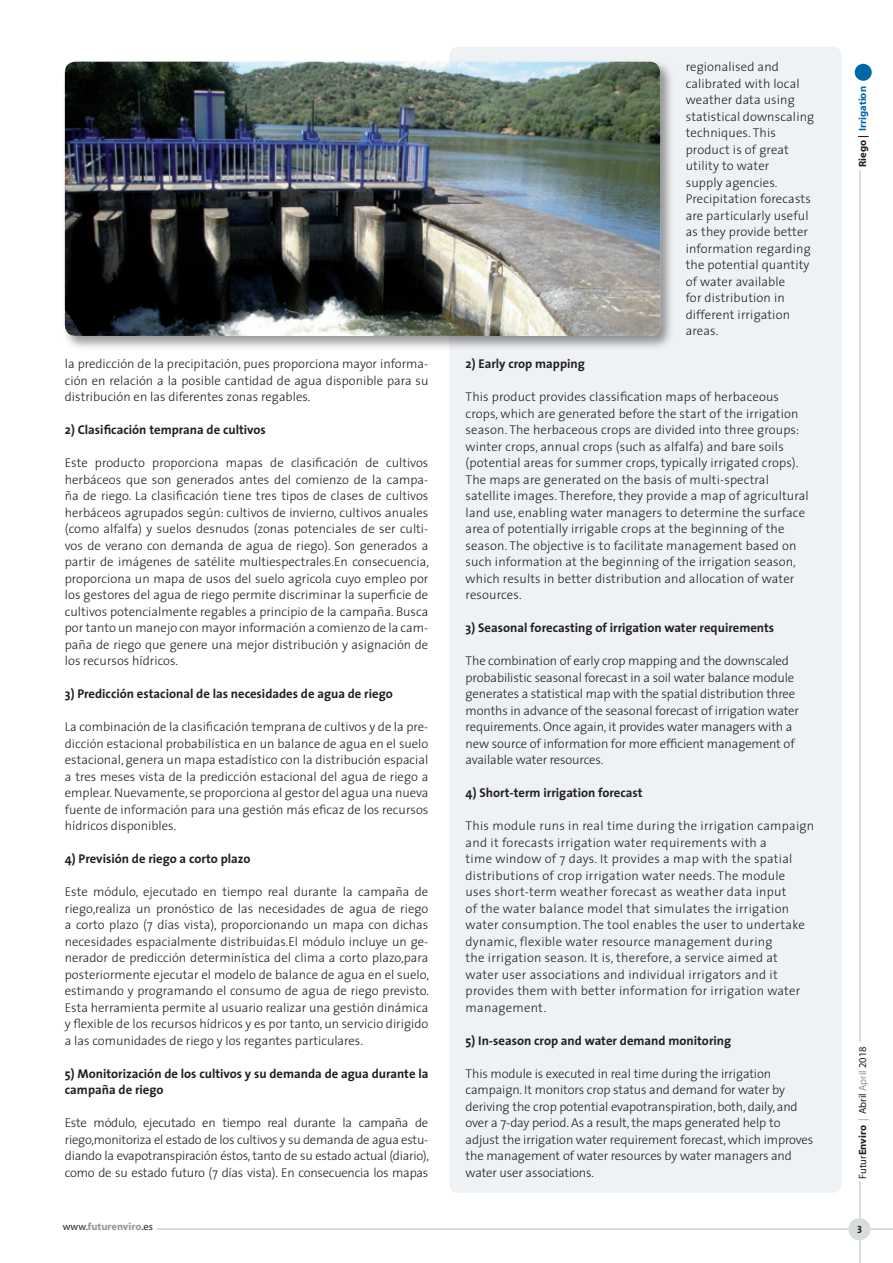
<style>
.page{position:relative;width:893px;height:1263px;background:#fff}
.page>*{position:absolute;margin:0;border:0;box-sizing:border-box;transform-origin:0 0}
.Texto{font:300 12.75px/16.5px "The Sans";color:#231f20;text-align:justify}
.Texto_ingles{font:300 12.75px/16.5px "The Sans";letter-spacing:.01em;color:#231f20}
.Texto_ingles-2{font:300 12.75px/16.5px "The Sans";letter-spacing:-.01em;color:#231f20}
.Texto-2{font:700 12.75px/16.5px "The Sans";color:#231f20}
.Texto_ingles-3{font:700 12.75px "The Sans";color:#231f20}
.t1{font:10.5px "Myriad";color:#231f20}
.t2{font:700 10.5px "Myriad";color:#939598}
.t3{font:700 10.5px "Myriad";color:#0068a9}
.t4{font:10.5px "The Sans Bold Caps";color:#231f20}
.s1{color:#231f20}
.s2{font-weight:700}
.s3{color:#8b9b92}
.s4{font-weight:400;color:#231f20}
</style>
<div class="page">
<hr style="left:157px;top:1228px;width:736px;height:2px;background:#d7ddda">
<hr style="left:859px;top:1181px;width:1px;height:82px;background:#d7ddda">
<div style="left:848px;top:1218px;width:22px;height:22px;background:#d7ddda;border-radius:50%"></div>
<div style="left:449px;top:47px;width:393px;height:1146px;background:#eff2f4;border-radius:9px"></div>
<div style="left:62px;top:59px;width:612px;height:291px;background:#231f20;opacity:.45"></div>
<img style="left:65px;top:62px;width:595px;height:274px">
<div style="left:855px;top:64px;width:17px;height:17px;background:#0068a9;border-radius:50%"></div>
<hr style="left:859px;top:170px;width:1px;height:872px;background:#d7ddda">
<p class="Texto" style="left:65px;top:355px;width:365px">la predicción de la precipitación, pues proporciona mayor informa&shy;ción en relación a la posible cantidad de agua disponible para su distribución en las diferentes zonas regables.</p>
<p class="Texto-2" style="left:65px;top:421px;width:202px">2) Clasificación temprana de cultivos</p>
<p class="Texto" style="left:65px;top:454px;width:366px">Este producto proporciona mapas de clasificación de cultivos herbáceos que son generados antes del comienzo de la campa&shy;ña de riego. La clasificación tiene tres tipos de clases de cultivos herbáceos agrupados según: cultivos de invierno, cultivos anuales (como alfalfa) y suelos desnudos (zonas potenciales de ser culti&shy;vos de verano con demanda de agua de riego). Son generados a partir de imágenes de satélite multiespectrales.En consecuencia, proporciona un mapa de usos del suelo agrícola cuyo empleo por los gestores del agua de riego permite discriminar la superficie de cultivos potencialmente regables a principio de la campaña. Busca por tanto un manejo con mayor información a comienzo de la cam&shy;paña de riego que genere una mejor distribución y asignación de los recursos hídricos.</p>
<p class="Texto-2" style="left:65px;top:685px;width:329px">3) Predicción estacional de las necesidades de agua de riego</p>
<p class="Texto" style="left:65px;top:718px;width:365px">La combinación de la clasificación temprana de cultivos y de la pre&shy;dicción estacional probabilística en un balance de agua en el suelo estacional, genera un mapa estadístico con la distribución espacial a tres meses vista de la predicción estacional del agua de riego a emplear. Nuevamente, se proporciona al gestor del agua una nueva fuente de información para una gestión más eficaz de los recursos hídricos disponibles.</p>
<p class="Texto-2" style="left:65px;top:850px;width:187px">4) Previsión de riego a corto plazo</p>
<p class="Texto" style="left:65px;top:883px;width:366px">Este módulo, ejecutado en tiempo real durante la campaña de riego,realiza un pronóstico de las necesidades de agua de riego a corto plazo (7 días vista), proporcionando un mapa con dichas necesidades espacialmente distribuidas.El módulo incluye un ge&shy;nerador de predicción determinística del clima a corto plazo,para posteriormente ejecutar el modelo de balance de agua en el suelo, estimando y programando el consumo de agua de riego previsto.<br>Esta herramienta permite al usuario realizar una gestión dinámica y flexible de los recursos hídricos y es por tanto, un servicio dirigido a las comunidades de riego y los regantes particulares.</p>
<p class="Texto-2" style="left:65px;top:1065px;width:365px">5) Monitorización de los cultivos y su demanda de agua durante la campaña de riego</p>
<p class="Texto" style="left:65px;top:1114px;width:366px">Este módulo, ejecutado en tiempo real durante la campaña de riego,monitoriza el estado de los cultivos y su demanda de agua estu&shy;diando la evapotranspiración éstos, tanto de su estado actual (diario), como de su estado futuro (7 días vista). En consecuencia los mapas</p>
<p class="Texto_ingles" style="left:686px;top:58px;width:130px">regionalised and calibrated with local weather data using statistical downscaling techniques. This product is of great utility to water<br>supply agencies.<br>Precipitation forecasts are particularly useful as they provide better information regarding the potential quantity of water available<br>for distribution in different irrigation areas.</p>
<p class="Texto_ingles-3" style="left:466px;top:353px;width:121px">2) Early crop mapping</p>
<p class="Texto_ingles" style="left:466px;top:388px;width:345px">This product provides classification maps of herbaceous crops, which are generated before the start of the irrigation season. The herbaceous crops are divided into three groups: winter crops, annual crops (such as alfalfa) and bare soils (potential areas for summer crops, typically irrigated crops).<br>The maps are generated on the basis of multi-spectral satellite images. Therefore, they provide a map of agricultural land use, enabling water managers to determine the surface area of potentially irrigable crops at the beginning of the season. The objective is to facilitate management based on such information at the beginning of the irrigation season, which results in better distribution and allocation of water resources.</p>
<p class="Texto_ingles-3" style="left:466px;top:617px;width:310px">3) Seasonal forecasting of irrigation water requirements</p>
<p class="Texto_ingles-2" style="left:466px;top:652px;width:335px">The combination of early crop mapping and the downscaled probabilistic seasonal forecast in a soil water balance module generates a statistical map with the spatial distribution three months in advance of the seasonal forecast of irrigation water requirements. Once again, it provides water managers with a new source of information for more efficient management of available water resources.</p>
<p class="Texto_ingles-3" style="left:466px;top:782px;width:179px">4) Short-term irrigation forecast</p>
<p class="Texto_ingles" style="left:466px;top:817px;width:350px">This module runs in real time during the irrigation campaign and it forecasts irrigation water requirements with a<br>time window of 7 days. It provides a map with the spatial distributions of crop irrigation water needs. The module<br>uses short-term weather forecast as weather data input<br>of the water balance model that simulates the irrigation water consumption. The tool enables the user to undertake dynamic, flexible water resource management during<br>the irrigation season. It is, therefore, a service aimed at<br>water user associations and individual irrigators and it provides them with better information for irrigation water management.</p>
<p class="Texto_ingles-3" style="left:466px;top:1030px;width:267px">5) In-season crop and water demand monitoring</p>
<p class="Texto_ingles-2" style="left:466px;top:1065px;width:349px">This module is executed in real time during the irrigation campaign. It monitors crop status and demand for water by deriving the crop potential evapotranspiration, both, daily, and over a 7-day period. As a result, the maps generated help to adjust the irrigation water requirement forecast, which improves the management of water resources by water managers and water user associations.</p>
<p class="t3" style="left:857px;top:167px;width:82px;rotate:-90deg"><span class="s1">Riego |</span> Irrigation</p>
<p class="t1" style="left:857px;top:1178px;width:134px;rotate:-90deg">Futur<span class="s2">Enviro</span> <span class="s3">|</span> Abril <span class="s3">April</span> 2018</p>
<p class="t2" style="left:63px;top:1221px;width:92px"><span class="s4">www.</span>futurenviro<span class="s4">.es</span></p>
<p class="t4" style="left:857px;top:1220px;width:6px">3</p>
</div>
